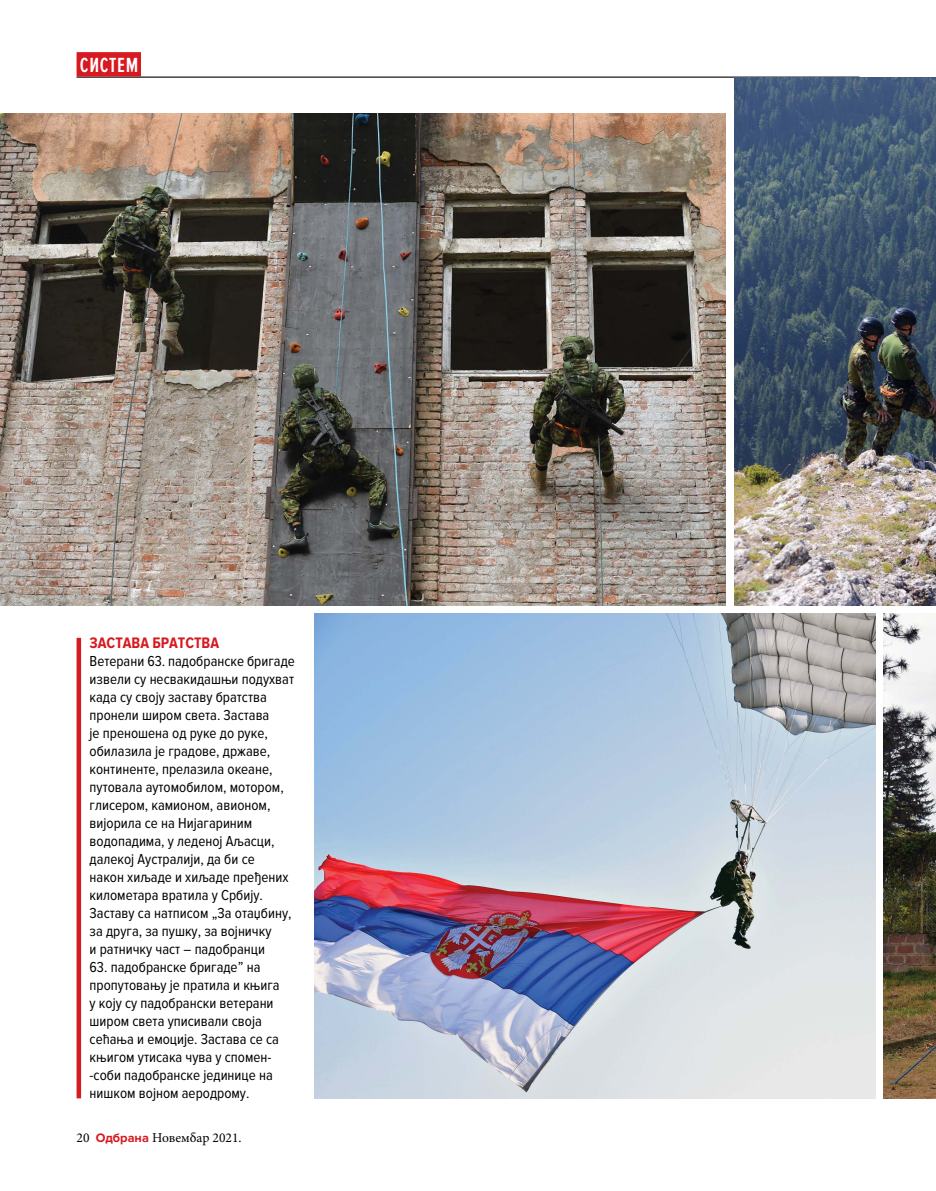
<style>
.page{position:relative;width:936px;height:1191px;background:#fff}
.page>*{position:absolute;margin:0;border:0;box-sizing:border-box;transform-origin:0 0}
.t1{font:600 21.3px "Proxima Nova Ex Cn";letter-spacing:.03em;color:#fff}
.t2{font:700 15.75px "Proxima Nova Cond";color:#d71920}
.t3{font:15px/18px "Proxima Nova Cond";color:#000}
.t4{font:13.5px "Minion Pro";color:#000}
.s1{font-family:"Proxima Nova";font-weight:700;font-size:12.75px;color:#d71920}
</style>
<div class="page">
<hr style="left:77px;top:77px;width:782px;height:1px;background:#000">
<div style="left:77px;top:52px;width:64px;height:25px;background:#d71920"></div>
<img style="left:734px;top:78px;width:201px;height:527px">
<img style="left:0;top:114px;width:725px;height:491px">
<img style="left:315px;top:613px;width:559px;height:485px">
<img style="left:883px;top:613px;width:52px;height:485px">
<hr style="left:77px;top:638px;width:4px;height:460px;background:#d71920">
<h1 class="t1" style="left:80px;top:53px;width:60px">СИСТЕМ</h1>
<p class="t2" style="left:90px;top:634px;width:131px">ЗАСТАВА БРАТСТВА</p>
<p class="t3" style="left:90px;top:652px;width:207px">Ветерани 63. падобранске бригаде извели су несвакидашњи подухват када су своју заставу братства пронели широм света. Застава<br>је преношена од руке до руке, обилазила је градове, државе, континенте, прелазила океане, путовала аутомобилом, мотором, глисером, камионом, авионом, вијорила се на Нијагариним водопадима, у леденој Аљасци, далекој Аустралији, да би се<br>након хиљаде и хиљаде пређених километара вратила у Србију.<br>Заставу са натписом „За отаџбину, за друга, за пушку, за војничку<br>и ратничку част – падобранци</p>
<p class="t3" style="left:90px;top:958px;width:192px">63. падобранске бригаде” на пропутовању је пратила и књига у коју су падобрански ветерани широм света уписивали своја сећања и емоције. Застава се са књигом утисака чува у спомен--соби падобранске јединице на нишком војном аеродрому.</p>
<p class="t4" style="left:77px;top:1129px;width:166px">20 <span class="s1">Одбрана</span> Новембар 2021.</p>
</div>
